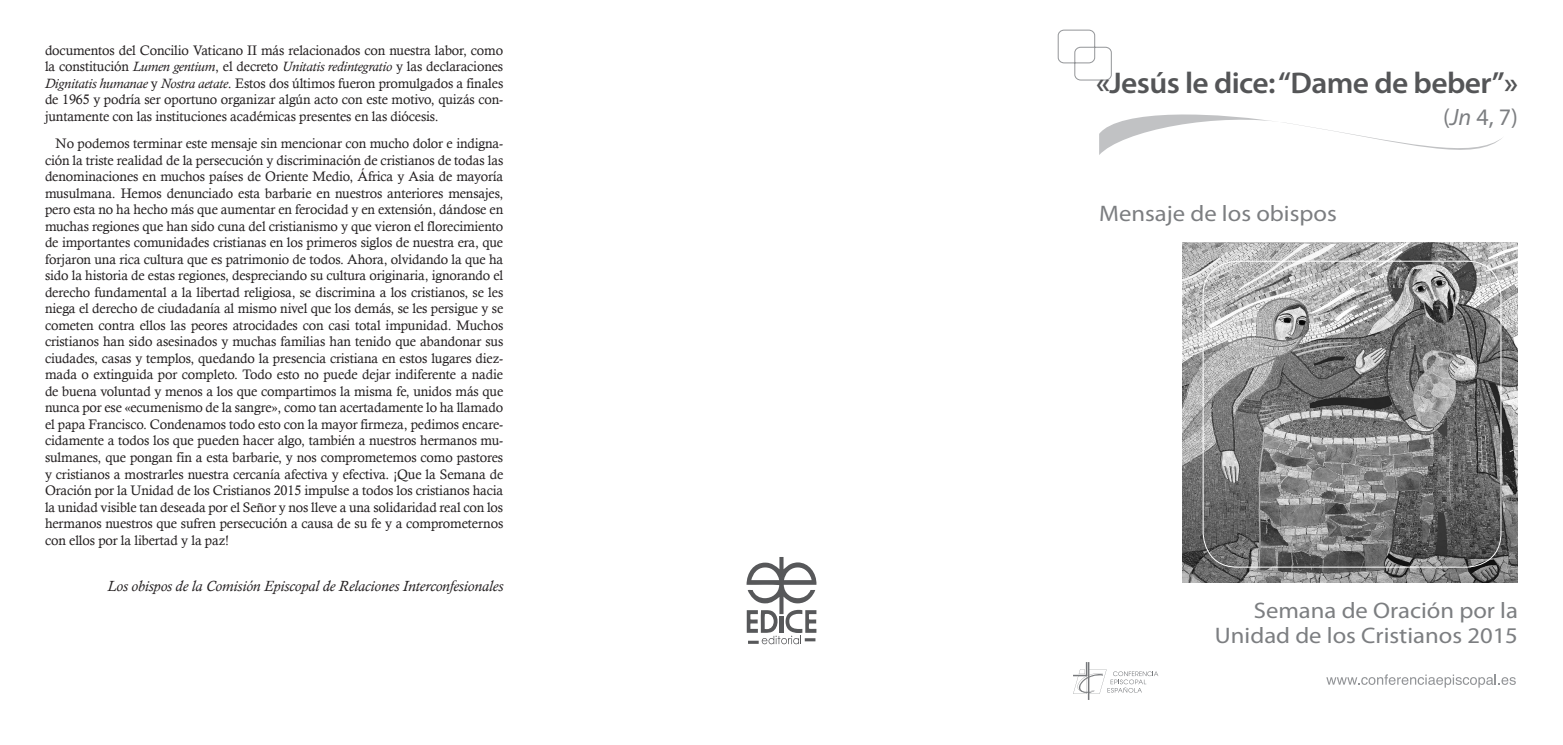
<style>
.page{position:relative;width:1563px;height:745px;background:#fff}
.page>*{position:absolute;margin:0;border:0;box-sizing:border-box;transform-origin:0 0}
.t1{font:600 30px "Myriad Pro";letter-spacing:-.02em;color:#545557;scale:1.05 1}
.t2{font:23.75px "Myriad Pro";color:#7c7e81}
.t3{font:22.5px/25px "Myriad Pro";color:#7c7e81;text-align:right;scale:1.1 1}
.t4{font:italic 15px "Calisto";color:#231f20}
.t5{font:13.75px/16.5px "Calisto";letter-spacing:-.01em;color:#231f20;text-align:justify}
.s1{font-style:italic}
</style>
<div class="page">
<svg style="left:746px;top:557px;width:70px;height:87px"></svg>
<svg style="left:805px;top:637px;width:10px;height:4px"></svg>
<img style="left:1182px;top:242px;width:336px;height:340px">
<hr style="left:1088px;top:661px;width:1px;height:38px;background:#76787b">
<svg style="left:1073px;top:661px;width:85px;height:32px"></svg>
<svg style="left:1099px;top:114px;width:403px;height:41px"></svg>
<svg style="left:1326px;top:674px;width:189px;height:13px"></svg>
<svg style="left:1058px;top:30px;width:53px;height:50px"></svg>
<div style="left:1202px;top:260px;width:299px;height:307px;border:1px solid #fff;border-radius:34px"></div>
<p class="t5" style="left:45px;top:42px;width:460px">documentos del Concilio Vaticano II más relacionados con nuestra labor, como la constitución <span class="s1">Lumen gentium</span>, el decreto <span class="s1">Unitatis redintegratio</span> y las declaraciones <span class="s1">Dignitatis humanae</span> y <span class="s1">Nostra aetate</span>. Estos dos últimos fueron promulgados a finales de 1965 y podría ser oportuno organizar algún acto con este motivo, quizás con&shy;juntamente con las instituciones académicas presentes en las diócesis.</p>
<p class="t5" style="left:45px;top:135px;width:460px;text-indent:11px">No podemos terminar este mensaje sin mencionar con mucho dolor e indigna&shy;ción la triste realidad de la persecución y discriminación de cristianos de todas las denominaciones en muchos países de Oriente Medio, África y Asia de mayoría musulmana. Hemos denunciado esta barbarie en nuestros anteriores mensajes, pero esta no ha hecho más que aumentar en ferocidad y en extensión, dándose en muchas regiones que han sido cuna del cristianismo y que vieron el florecimiento de importantes comunidades cristianas en los primeros siglos de nuestra era, que forjaron una rica cultura que es patrimonio de todos. Ahora, olvidando la que ha sido la historia de estas regiones, despreciando su cultura originaria, ignorando el derecho fundamental a la libertad religiosa, se discrimina a los cristianos, se les niega el derecho de ciudadanía al mismo nivel que los demás, se les persigue y se cometen contra ellos las peores atrocidades con casi total impunidad. Muchos cristianos han sido asesinados y muchas familias han tenido que abandonar sus ciudades, casas y templos, quedando la presencia cristiana en estos lugares diez&shy;mada o extinguida por completo. Todo esto no puede dejar indiferente a nadie de buena voluntad y menos a los que compartimos la misma fe, unidos más que nunca por ese «ecumenismo de la sangre», como tan acertadamente lo ha llamado el papa Francisco. Condenamos todo esto con la mayor firmeza, pedimos encare&shy;cidamente a todos los que pueden hacer algo, también a nuestros hermanos mu&shy;sulmanes, que pongan fin a esta barbarie, y nos comprometemos como pastores y cristianos a mostrarles nuestra cercanía afectiva y efectiva. ¡Que la Semana de Oración por la Unidad de los Cristianos 2015 impulse a todos los cristianos hacia la unidad visible tan deseada por el Señor y nos lleve a una solidaridad real con los hermanos nuestros que sufren persecución a causa de su fe y a comprometernos con ellos por la libertad y la paz!</p>
<p class="t4" style="left:108px;top:577px;width:397px">Los obispos de la Comisión Episcopal de Relaciones Interconfesionales</p>
<p class="t1" style="left:1096px;top:64px;width:403px">«Jesús le dice: “Dame de beber”»</p>
<p class="t3" style="left:1099px;top:200px;width:218px">Mensaje de los obispos</p>
<p class="t2" style="left:1443px;top:102px;width:76px">(<span class="s1">Jn</span> 4, 7)</p>
<p class="t3" style="left:1215px;top:596px;width:277px">Semana de Oración por la<br>Unidad de los Cristianos 2015</p>
</div>
